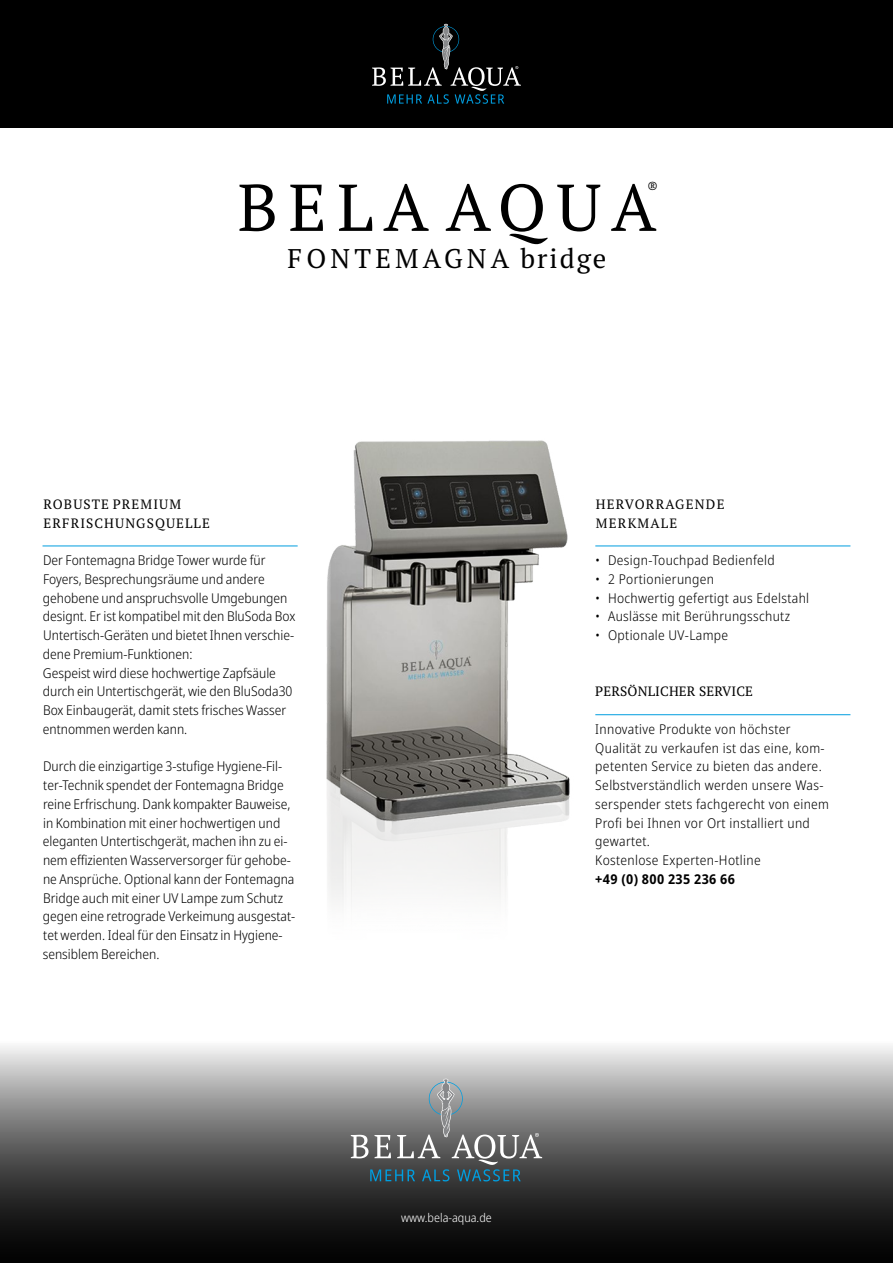
<style>
.page{position:relative;width:893px;height:1263px;background:#fff}
.page>*{position:absolute;margin:0;border:0;box-sizing:border-box;transform-origin:0 0}
.t1{font:66px "PT Serif";letter-spacing:.155em;color:#000}
.t2{font:27px "PT Serif";letter-spacing:.155em;color:#000}
.t3{font:15.75px "PT Serif";color:#000}
.t4{font:300 semi-condensed 13.5px/18.8px "Noto Sans";color:#000}
.t5{font:300 semi-condensed 13.5px/18.8px "Noto Sans";letter-spacing:.025em;color:#000}
.t6{font:13.5px/18.8px "PT Serif";letter-spacing:.08em;color:#000}
.t7{font:13.5px "PT Serif";letter-spacing:.01em;color:#000}
.t8{font:700 semi-condensed 13.5px "Noto Sans";letter-spacing:.025em;color:#000}
.t9{font:300 semi-condensed 12px "Noto Sans";color:#fff}
</style>
<div class="page">
<svg style="left:0;top:1046px;width:893px;height:217px"></svg>
<svg style="left:351px;top:1079px;width:191px;height:102px"></svg>
<hr style="left:43px;top:546px;width:255px;height:1px;background:#009ee0">
<hr style="left:595px;top:546px;width:255px;height:1px;background:#009ee0">
<hr style="left:595px;top:714px;width:255px;height:1px;background:#009ee0">
<img style="left:326px;top:440px;width:244px;height:463px">
<div style="left:0;top:0;width:893px;height:128px;background:#000"></div>
<svg style="left:372px;top:24px;width:149px;height:80px"></svg>
<p class="t3" style="left:647px;top:178px;width:13px">®</p>
<h1 class="t1" style="left:238px;top:165px;width:420px">BELA AQUA</h1>
<h2 class="t2" style="left:288px;top:241px;width:320px">FONTEMAGNA bridge</h2>
<p class="t6" style="left:44px;top:494px;width:168px">ROBUSTE PREMIUM<br>ERFRISCHUNGSQUELLE</p>
<p class="t4" style="left:43px;top:551px;width:254px">Der Fontemagna Bridge Tower wurde für Foyers, Besprechungsräume und andere gehobene und anspruchsvolle Umgebungen designt. Er ist kompatibel mit den BluSoda Box Untertisch-Geräten und bietet Ihnen verschie&shy;dene Premium-Funktionen:<br>Gespeist wird diese hochwertige Zapfsäule durch ein Untertischgerät, wie den BluSoda30<br>Box Einbaugerät, damit stets frisches Wasser entnommen werden kann.</p>
<p class="t4" style="left:43px;top:757px;width:254px">Durch die einzigartige 3-stufige Hygiene-Fil&shy;ter-Technik spendet der Fontemagna Bridge reine Erfrischung. Dank kompakter Bauweise, in Kombination mit einer hochwertigen und eleganten Untertischgerät, machen ihn zu ei&shy;nem effizienten Wasserversorger für gehobe&shy;ne Ansprüche. Optional kann der Fontemagna Bridge auch mit einer UV Lampe zum Schutz gegen eine retrograde Verkeimung ausgestat&shy;tet werden. Ideal für den Einsatz in Hygiene&shy;sensiblem Bereichen.</p>
<p class="t6" style="left:596px;top:494px;width:130px">HERVORRAGENDE<br>MERKMALE</p>
<p class="t5" style="left:595px;top:551px;width:181px">• Design-Touchpad Bedienfeld</p>
<p class="t5" style="left:595px;top:570px;width:120px">• 2 Portionierungen</p>
<p class="t5" style="left:595px;top:589px;width:215px">• Hochwertig gefertigt aus Edelstahl</p>
<p class="t5" style="left:595px;top:607px;width:196px">• Auslässe mit Berührungsschutz</p>
<p class="t5" style="left:595px;top:626px;width:134px">• Optionale UV-Lampe</p>
<p class="t7" style="left:595px;top:683px;width:159px">PERSÖNLICHER SERVICE</p>
<p class="t5" style="left:595px;top:720px;width:235px">Innovative Produkte von höchster Qualität zu verkaufen ist das eine, kom&shy;petenten Service zu bieten das andere.<br>Selbstverständlich werden unsere Was&shy;serspender stets fachgerecht von einem Profi bei Ihnen vor Ort installiert und gewartet.<br>Kostenlose Experten-Hotline</p>
<p class="t8" style="left:595px;top:869px;width:141px">+49 (0) 800 235 236 66</p>
<p class="t9" style="left:401px;top:1209px;width:92px">www.bela-aqua.de</p>
</div>
